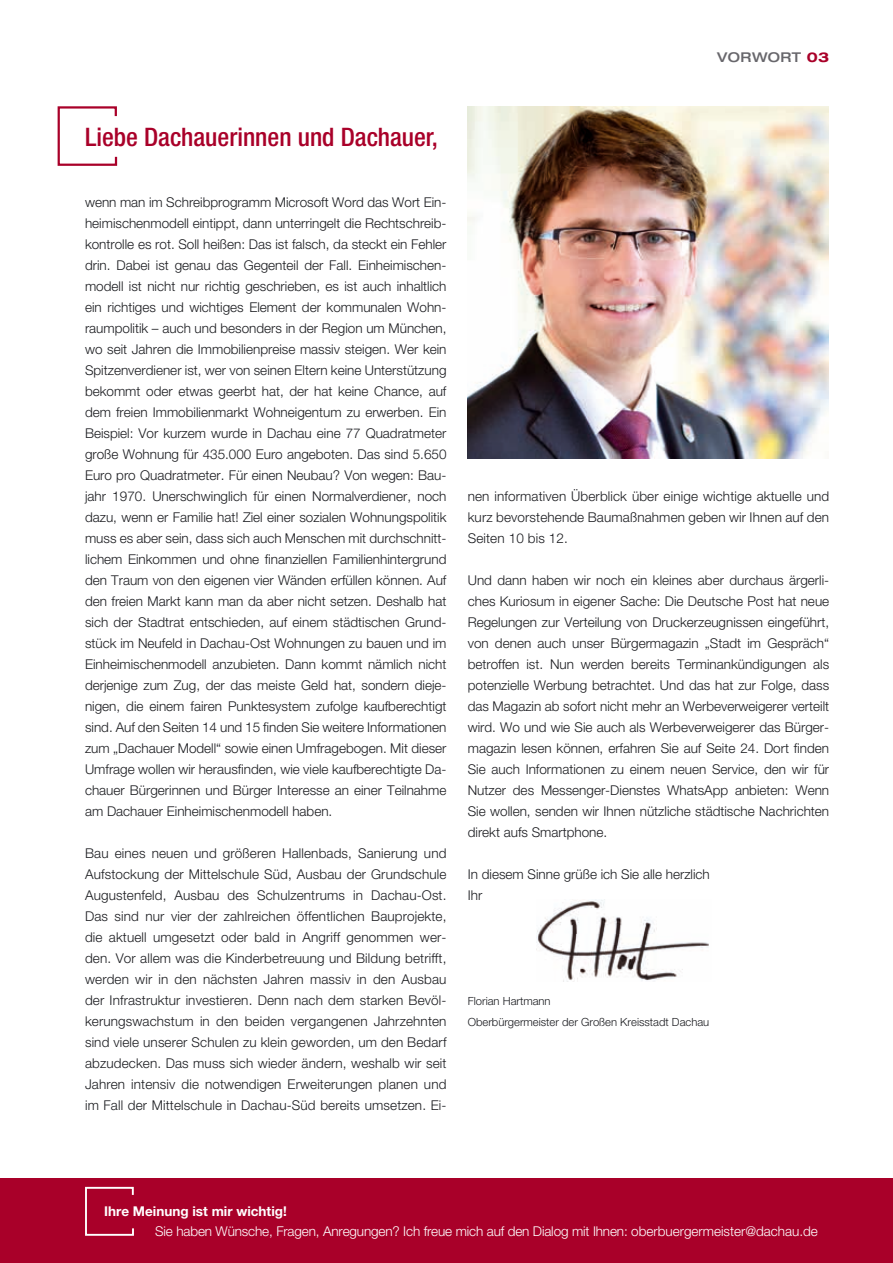
<style>
.page{position:relative;width:893px;height:1263px;background:#fff}
.page>*{position:absolute;margin:0;border:0;box-sizing:border-box;transform-origin:0 0}
.t1{font:500 condensed 25.5px "Helvetica Neue";color:#a90029}
.t2{font:300 13.5px/21px "Helvetica Neue";color:#1b1c20;text-align:justify}
.t3{font:300 13.5px "Helvetica Neue";letter-spacing:-.01em;color:#fff}
.t4{font:700 13.5px "Helvetica Neue";color:#fff}
.t5{font:500 expanded 13.5px "Helvetica Neue";letter-spacing:.03em;color:#68676c}
.t6{font:300 11.25px/21px "Helvetica Neue";color:#1b1c20}
.s1{font-weight:700;color:#a90029}
</style>
<div class="page">
<div style="left:0;top:1178px;width:893px;height:85px;background:#a90029"></div>
<svg style="left:85px;top:1186px;width:49px;height:50px"></svg>
<img style="left:536px;top:900px;width:173px;height:81px">
<img style="left:468px;top:106px;width:360px;height:353px">
<svg style="left:57px;top:106px;width:61px;height:60px"></svg>
<p class="t5" style="left:717px;top:48px;width:113px">VORWORT <span class="s1">03</span></p>
<h1 class="t1" style="left:85px;top:121px;width:354px">Liebe Dachauerinnen und Dachauer,</h1>
<p class="t2" style="left:85px;top:191px;width:363px">wenn man im Schreibprogramm Microsoft Word das Wort Ein&shy;heimischenmodell eintippt, dann unterringelt die Rechtschreib&shy;kontrolle es rot. Soll heißen: Das ist falsch, da steckt ein Fehler drin. Dabei ist genau das Gegenteil der Fall. Einheimischen&shy;modell ist nicht nur richtig geschrieben, es ist auch inhaltlich ein richtiges und wichtiges Element der kommunalen Wohn&shy;raumpolitik – auch und besonders in der Region um München, wo seit Jahren die Immobilienpreise massiv steigen. Wer kein Spitzenverdiener ist, wer von seinen Eltern keine Unterstützung bekommt oder etwas geerbt hat, der hat keine Chance, auf dem freien Immobilienmarkt Wohneigentum zu erwerben. Ein Beispiel: Vor kurzem wurde in Dachau eine 77 Quadratmeter große Wohnung für 435.000 Euro angeboten. Das sind 5.650<br>Euro pro Quadratmeter. Für einen Neubau? Von wegen: Bau&shy;jahr 1970. Unerschwinglich für einen Normalverdiener, noch dazu, wenn er Familie hat! Ziel einer sozialen Wohnungspolitik muss es aber sein, dass sich auch Menschen mit durchschnitt&shy;lichem Einkommen und ohne finanziellen Familienhintergrund den Traum von den eigenen vier Wänden erfüllen können. Auf den freien Markt kann man da aber nicht setzen. Deshalb hat sich der Stadtrat entschieden, auf einem städtischen Grund&shy;stück im Neufeld in Dachau-Ost Wohnungen zu bauen und im Einheimischenmodell anzubieten. Dann kommt nämlich nicht derjenige zum Zug, der das meiste Geld hat, sondern dieje&shy;nigen, die einem fairen Punktesystem zufolge kaufberechtigt sind. Auf den Seiten 14 und 15 finden Sie weitere Informationen zum „Dachauer Modell“ sowie einen Umfragebogen. Mit dieser Umfrage wollen wir herausfinden, wie viele kaufberechtigte Da&shy;chauer Bürgerinnen und Bürger Interesse an einer Teilnahme am Dachauer Einheimischenmodell haben.</p>
<p class="t2" style="left:85px;top:842px;width:363px">Bau eines neuen und größeren Hallenbads, Sanierung und Aufstockung der Mittelschule Süd, Ausbau der Grundschule Augustenfeld, Ausbau des Schulzentrums in Dachau-Ost.<br>Das sind nur vier der zahlreichen öffentlichen Bauprojekte, die aktuell umgesetzt oder bald in Angriff genommen wer&shy;den. Vor allem was die Kinderbetreuung und Bildung betrifft, werden wir in den nächsten Jahren massiv in den Ausbau der Infrastruktur investieren. Denn nach dem starken Bevöl&shy;kerungswachstum in den beiden vergangenen Jahrzehnten sind viele unserer Schulen zu klein geworden, um den Bedarf abzudecken. Das muss sich wieder ändern, weshalb wir seit Jahren intensiv die notwendigen Erweiterungen planen und im Fall der Mittelschule in Dachau-Süd bereits umsetzen. Ei-</p>
<p class="t2" style="left:468px;top:485px;width:363px">nen informativen Überblick über einige wichtige aktuelle und kurz bevorstehende Baumaßnahmen geben wir Ihnen auf den Seiten 10 bis 12.</p>
<p class="t2" style="left:468px;top:569px;width:363px">Und dann haben wir noch ein kleines aber durchaus ärgerli&shy;ches Kuriosum in eigener Sache: Die Deutsche Post hat neue Regelungen zur Verteilung von Druckerzeugnissen eingeführt, von denen auch unser Bürgermagazin „Stadt im Gespräch“ betroffen ist. Nun werden bereits Terminankündigungen als potenzielle Werbung betrachtet. Und das hat zur Folge, dass das Magazin ab sofort nicht mehr an Werbeverweigerer verteilt wird. Wo und wie Sie auch als Werbeverweigerer das Bürger&shy;magazin lesen können, erfahren Sie auf Seite 24. Dort finden Sie auch Informationen zu einem neuen Service, den wir für Nutzer des Messenger-Dienstes WhatsApp anbieten: Wenn Sie wollen, senden wir Ihnen nützliche städtische Nachrichten direkt aufs Smartphone.</p>
<p class="t2" style="left:468px;top:863px;width:244px">In diesem Sinne grüße ich Sie alle herzlich<br>Ihr</p>
<p class="t6" style="left:468px;top:990px;width:243px">Florian Hartmann<br>Oberbürgermeister der Großen Kreisstadt Dachau</p>
<p class="t4" style="left:104px;top:1203px;width:184px">Ihre Meinung ist mir wichtig!</p>
<p class="t3" style="left:155px;top:1223px;width:664px">Sie haben Wünsche, Fragen, Anregungen? Ich freue mich auf den Dialog mit Ihnen: oberbuergermeister@dachau.de</p>
</div>
